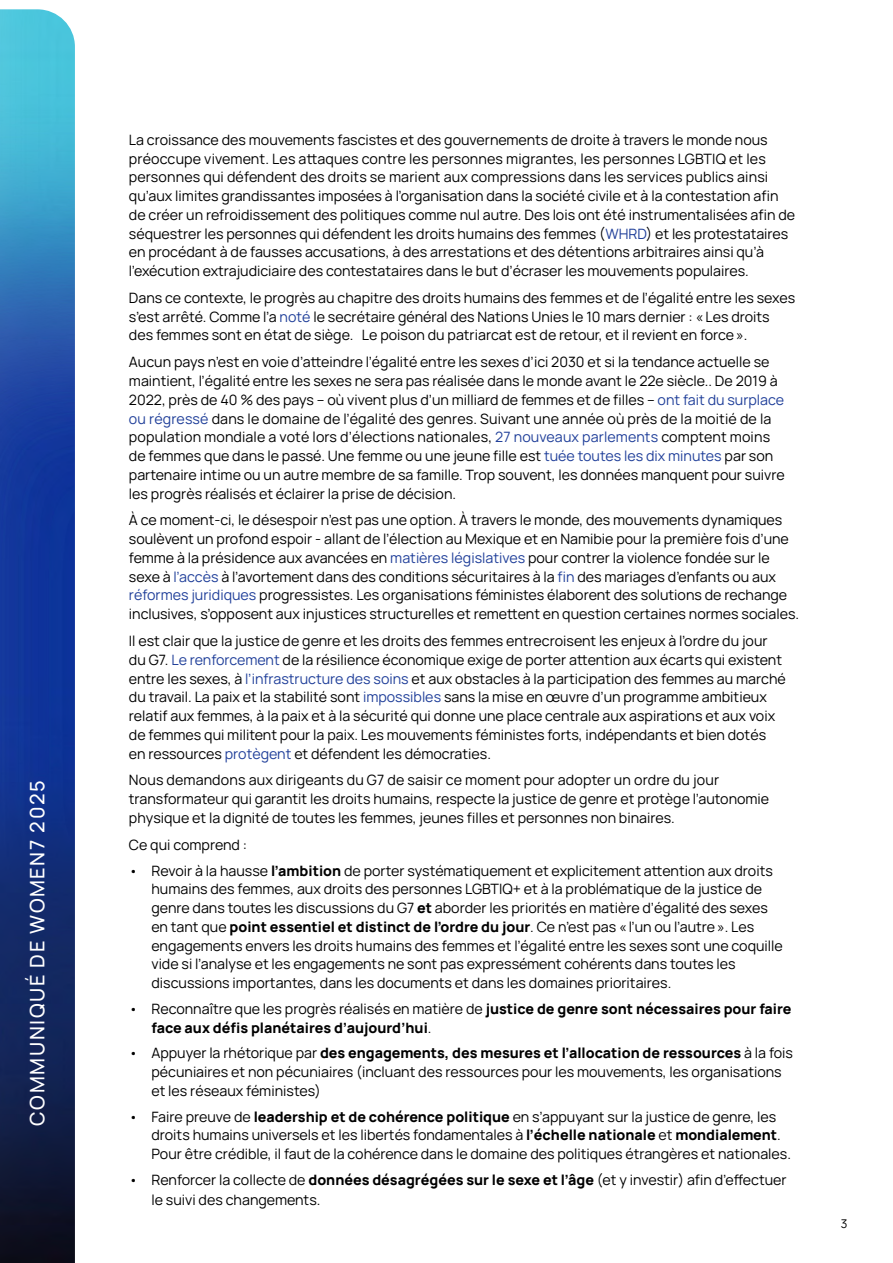
<style>
.page{position:relative;width:893px;height:1263px;background:#fff}
.page>*{position:absolute;margin:0;border:0;box-sizing:border-box;transform-origin:0 0}
.t1{font:500 19.95px "Manrope";letter-spacing:.08em;color:#fff}
.t2{font:14.25px/18.8px "Manrope";color:#000}
.t3{font:800 14.25px/18.8px "Manrope";color:#000}
.t4{font:12px "Manrope";color:#000}
.s1{color:#21409a}
.s2{font-weight:800}
.s3{font-weight:400}
</style>
<div class="page">
<img style="left:0;top:9px;width:75px;height:1254px">
<h1 class="t1" style="left:22px;top:1125px;width:347px;rotate:-90deg">COMMUNIQUÉ DE WOMEN7 2025</h1>
<p class="t2" style="left:129px;top:129px;width:668px">La croissance des mouvements fascistes et des gouvernements de droite à travers le monde nous préoccupe vivement. Les attaques contre les personnes migrantes, les personnes LGBTIQ et les personnes qui défendent des droits se marient aux compressions dans les services publics ainsi qu’aux limites grandissantes imposées à l’organisation dans la société civile et à la contestation afin de créer un refroidissement des politiques comme nul autre. Des lois ont été instrumentalisées afin de séquestrer les personnes qui défendent les droits humains des femmes (<span class="s1">WHRD</span>) et les protestataires en procédant à de fausses accusations, à des arrestations et des détentions arbitraires ainsi qu’à l’exécution extrajudiciaire des contestataires dans le but d’écraser les mouvements populaires.</p>
<p class="t2" style="left:129px;top:288px;width:668px">Dans ce contexte, le progrès au chapitre des droits humains des femmes et de l’égalité entre les sexes s’est arrêté. Comme l’a <span class="s1">noté</span> le secrétaire général des Nations Unies le 10 mars dernier : « Les droits des femmes sont en état de siège. Le poison du patriarcat est de retour, et il revient en force».</p>
<p class="t2" style="left:129px;top:352px;width:657px">Aucun pays n’est en voie d’atteindre l’égalité entre les sexes d’ici 2030 et si la tendance actuelle se maintient, l’égalité entre les sexes ne sera pas réalisée dans le monde avant le 22e siècle.. De 2019 à 2022, près de 40 % des pays – où vivent plus d’un milliard de femmes et de filles – <span class="s1">ont fait du surplace ou régressé</span> dans le domaine de l’égalité des genres. Suivant une année où près de la moitié de la population mondiale a voté lors d’élections nationales, <span class="s1">27 nouveaux parlements</span> comptent moins de femmes que dans le passé. Une femme ou une jeune fille est <span class="s1">tuée toutes les dix minutes</span> par son partenaire intime ou un autre membre de sa famille. Trop souvent, les données manquent pour suivre les progrès réalisés et éclairer la prise de décision.</p>
<p class="t2" style="left:129px;top:510px;width:672px">À ce moment-ci, le désespoir n’est pas une option. À travers le monde, des mouvements dynamiques soulèvent un profond espoir - allant de l’élection au Mexique et en Namibie pour la première fois d’une femme à la présidence aux avancées en <span class="s1">matières législatives</span> pour contrer la violence fondée sur le sexe à <span class="s1">l’accès</span> à l’avortement dans des conditions sécuritaires à la <span class="s1">fin</span> des mariages d’enfants ou aux <span class="s1">réformes juridiques</span> progressistes. Les organisations féministes élaborent des solutions de rechange inclusives, s’opposent aux injustices structurelles et remettent en question certaines normes sociales.</p>
<p class="t2" style="left:129px;top:631px;width:658px">Il est clair que la justice de genre et les droits des femmes entrecroisent les enjeux à l’ordre du jour du G7. <span class="s1">Le renforcement</span> de la résilience économique exige de porter attention aux écarts qui existent entre les sexes, à <span class="s1">l’infrastructure des soins</span> et aux obstacles à la participation des femmes au marché du travail. La paix et la stabilité sont <span class="s1">impossibles</span> sans la mise en œuvre d’un programme ambitieux relatif aux femmes, à la paix et à la sécurité qui donne une place centrale aux aspirations et aux voix de femmes qui militent pour la paix. Les mouvements féministes forts, indépendants et bien dotés en ressources <span class="s1">protègent</span> et défendent les démocraties.</p>
<p class="t2" style="left:129px;top:770px;width:642px">Nous demandons aux dirigeants du G7 de saisir ce moment pour adopter un ordre du jour transformateur qui garantit les droits humains, respecte la justice de genre et protège l’autonomie physique et la dignité de toutes les femmes, jeunes filles et personnes non binaires.</p>
<p class="t2" style="left:129px;top:834px;width:120px">Ce qui comprend :</p>
<p class="t2" style="left:151px;top:860px;width:633px;text-indent:-22px">• Revoir à la hausse <span class="s2">l’ambition</span> de porter systématiquement et explicitement attention aux droits humains des femmes, aux droits des personnes LGBTIQ+ et à la problématique de la justice de genre dans toutes les discussions du G7 <span class="s2">et</span> aborder les priorités en matière d’égalité des sexes en tant que <span class="s2">point essentiel et distinct de l’ordre du jour</span>. Ce n’est pas «l’un ou l’autre». Les engagements envers les droits humains des femmes et l’égalité entre les sexes sont une coquille vide si l’analyse et les engagements ne sont pas expressément cohérents dans toutes les discussions importantes, dans les documents et dans les domaines prioritaires.</p>
<p class="t3" style="left:151px;top:998px;width:642px;text-indent:-23px"><span class="s3">• Reconnaître que les progrès réalisés en matière de</span> justice de genre sont nécessaires pour faire face aux défis planétaires d’aujourd’hui<span class="s3">.</span></p>
<p class="t2" style="left:151px;top:1043px;width:643px;text-indent:-23px">• Appuyer la rhétorique par <span class="s2">des engagements, des mesures et l’allocation de ressources</span> à la fois pécuniaires et non pécuniaires (incluant des ressources pour les mouvements, les organisations et les réseaux féministes)</p>
<p class="t2" style="left:151px;top:1106px;width:641px;text-indent:-23px">• Faire preuve de <span class="s2">leadership et de cohérence politique</span> en s’appuyant sur la justice de genre, les droits humains universels et les libertés fondamentales à <span class="s2">l’échelle nationale</span> et <span class="s2">mondialement</span>.<br>Pour être crédible, il faut de la cohérence dans le domaine des politiques étrangères et nationales.</p>
<p class="t2" style="left:151px;top:1169px;width:637px;line-height:20.2px;text-indent:-23px">• Renforcer la collecte de <span class="s2">données désagrégées sur le sexe et l’âge</span> (et y investir) afin d’effectuer le suivi des changements.</p>
<p class="t4" style="left:841px;top:1214px;width:8px">3</p>
</div>
